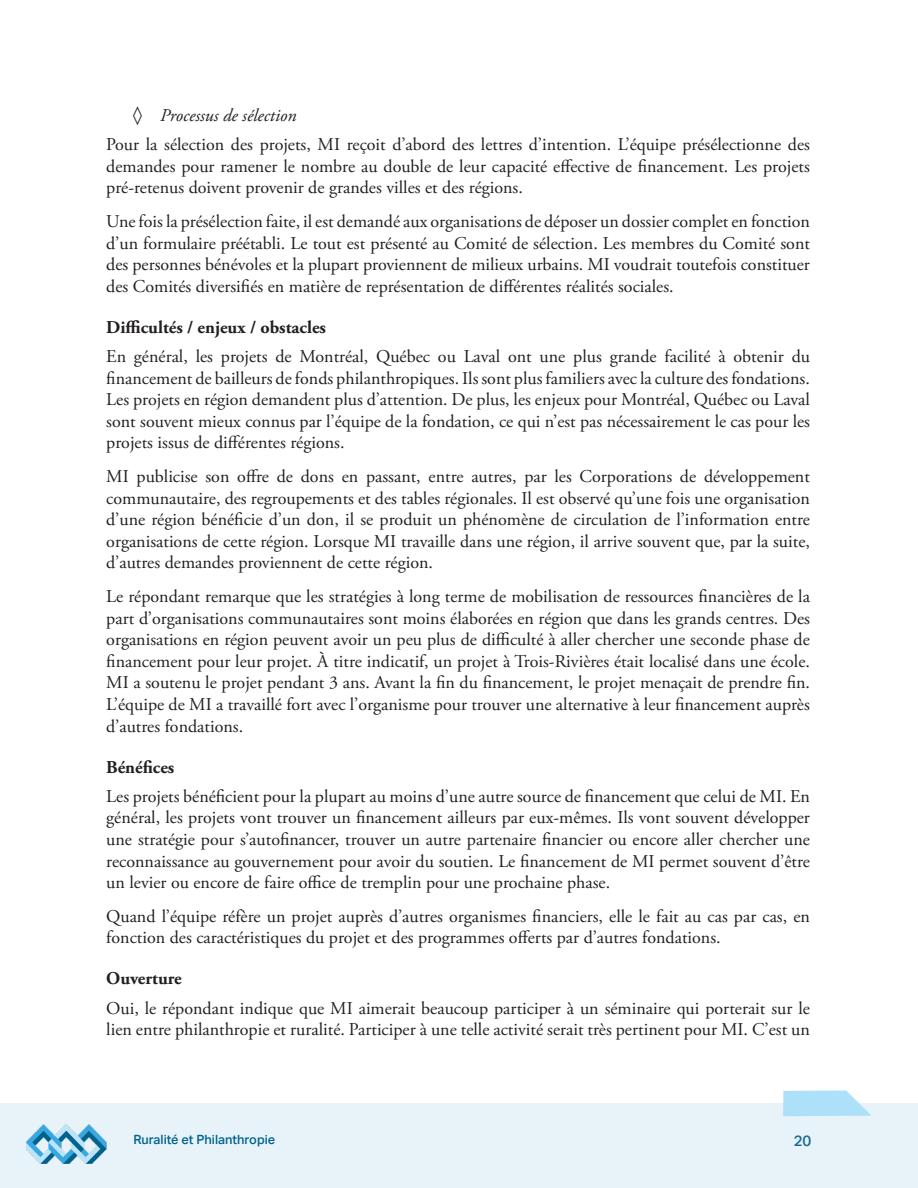
<style>
.page{position:relative;width:918px;height:1188px;background:#fff}
.page>*{position:absolute;margin:0;border:0;box-sizing:border-box;transform-origin:0 0}
.t1{font:18px/21.6px "Adobe Garamond Pro";color:#231f20;text-align:justify}
.t2{font:700 18px "Adobe Garamond Pro";color:#231f20}
.t3{font:italic 18px "Adobe Garamond Pro";color:#231f20}
.t4{font:500 15px "Aktiv Grotesk";color:#196991}
.t5{font:500 12.75px "Aktiv Grotesk";color:#006490}
</style>
<div class="page">
<div style="left:0;top:1103px;width:918px;height:85px;background:#e7f3f9"></div>
<img style="left:26px;top:1124px;width:80px;height:40px">
<svg style="left:783px;top:1091px;width:88px;height:25px"></svg>
<p class="t3" style="left:133px;top:105px;width:165px">◊ Processus de sélection</p>
<p class="t1" style="left:106px;top:134px;width:705px">Pour la sélection des projets, MI reçoit d’abord des lettres d’intention. L’équipe présélectionne des demandes pour ramener le nombre au double de leur capacité effective de financement. Les projets pré-retenus doivent provenir de grandes villes et des régions.</p>
<p class="t1" style="left:106px;top:211px;width:705px">Une fois la présélection faite, il est demandé aux organisations de déposer un dossier complet en fonction d’un formulaire préétabli. Le tout est présenté au Comité de sélection. Les membres du Comité sont des personnes bénévoles et la plupart proviennent de milieux urbains. MI voudrait toutefois constituer des Comités diversifiés en matière de représentation de différentes réalités sociales.</p>
<p class="t2" style="left:106px;top:317px;width:221px">Difficultés / enjeux / obstacles</p>
<p class="t1" style="left:106px;top:346px;width:705px">En général, les projets de Montréal, Québec ou Laval ont une plus grande facilité à obtenir du financement de bailleurs de fonds philanthropiques. Ils sont plus familiers avec la culture des fondations.<br>Les projets en région demandent plus d’attention. De plus, les enjeux pour Montréal, Québec ou Laval sont souvent mieux connus par l’équipe de la fondation, ce qui n’est pas nécessairement le cas pour les projets issus de différentes régions.</p>
<p class="t1" style="left:106px;top:466px;width:705px">MI publicise son offre de dons en passant, entre autres, par les Corporations de développement communautaire, des regroupements et des tables régionales. Il est observé qu’une fois une organisation d’une région bénéficie d’un don, il se produit un phénomène de circulation de l’information entre organisations de cette région. Lorsque MI travaille dans une région, il arrive souvent que, par la suite, d’autres demandes proviennent de cette région.</p>
<p class="t1" style="left:106px;top:586px;width:705px">Le répondant remarque que les stratégies à long terme de mobilisation de ressources financières de la part d’organisations communautaires sont moins élaborées en région que dans les grands centres. Des organisations en région peuvent avoir un peu plus de difficulté à aller chercher une seconde phase de financement pour leur projet. À titre indicatif, un projet à Trois-Rivières était localisé dans une école.<br>MI a soutenu le projet pendant 3 ans. Avant la fin du financement, le projet menaçait de prendre fin.<br>L’équipe de MI a travaillé fort avec l’organisme pour trouver une alternative à leur financement auprès d’autres fondations.</p>
<p class="t2" style="left:106px;top:756px;width:70px">Bénéfices</p>
<p class="t1" style="left:106px;top:786px;width:705px">Les projets bénéficient pour la plupart au moins d’une autre source de financement que celui de MI. En général, les projets vont trouver un financement ailleurs par eux-mêmes. Ils vont souvent développer une stratégie pour s’autofinancer, trouver un autre partenaire financier ou encore aller chercher une reconnaissance au gouvernement pour avoir du soutien. Le financement de MI permet souvent d’être un levier ou encore de faire office de tremplin pour une prochaine phase.</p>
<p class="t1" style="left:106px;top:906px;width:705px">Quand l’équipe réfère un projet auprès d’autres organismes financiers, elle le fait au cas par cas, en fonction des caractéristiques du projet et des programmes offerts par d’autres fondations.</p>
<p class="t2" style="left:106px;top:968px;width:77px">Ouverture</p>
<p class="t1" style="left:106px;top:998px;width:705px">Oui, le répondant indique que MI aimerait beaucoup participer à un séminaire qui porterait sur le lien entre philanthropie et ruralité. Participer à une telle activité serait très pertinent pour MI. C’est un</p>
<p class="t5" style="left:133px;top:1132px;width:144px">Ruralité et Philanthropie</p>
<p class="t4" style="left:794px;top:1132px;width:19px">20</p>
</div>
